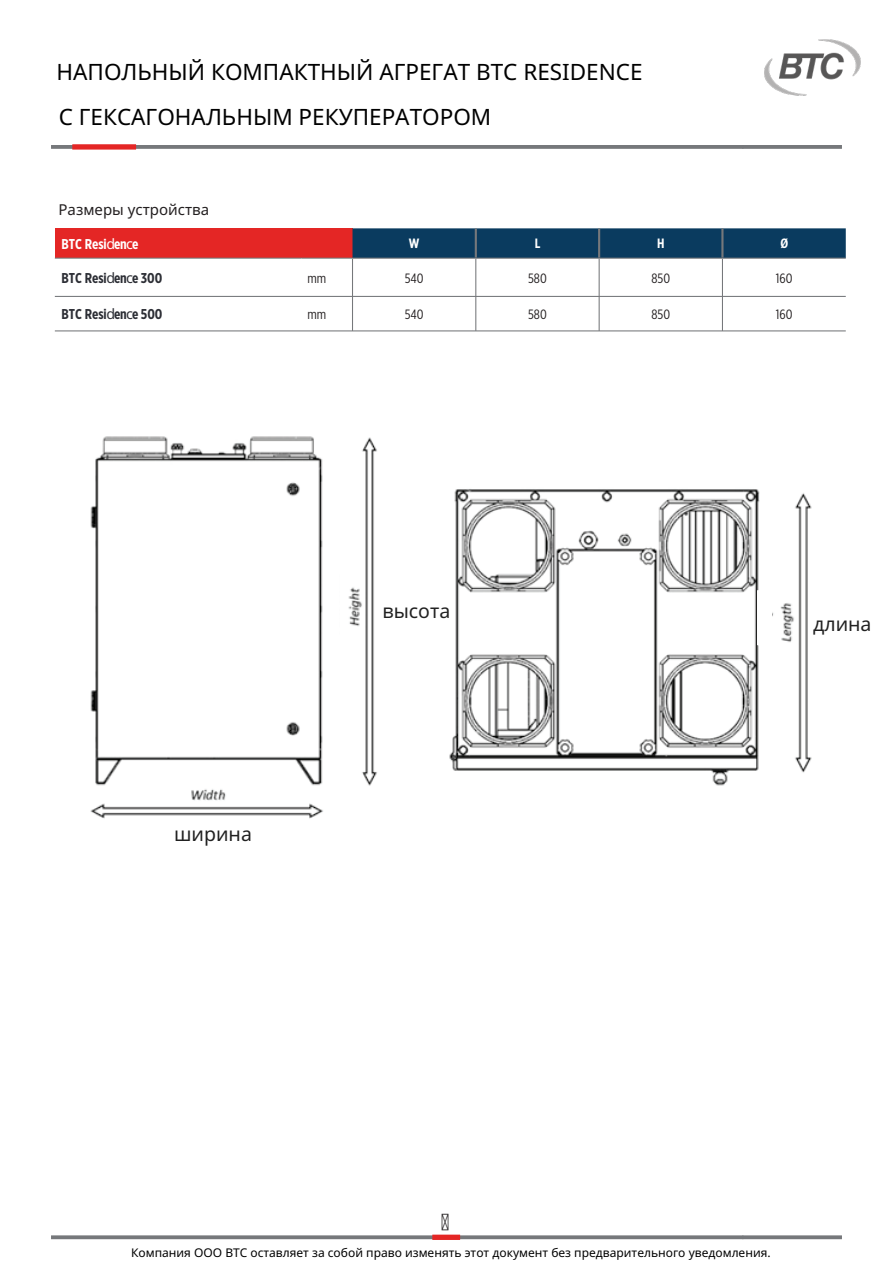
<style>
.page{position:relative;width:893px;height:1263px;background:#fff}
.page>*{position:absolute;margin:0;border:0;box-sizing:border-box;transform-origin:0 0}
.t1{font:22.5px/44.5px "Noto Sans";color:#000}
.t2{font:19.5px "Noto Sans";color:#212121}
.t3{font:500 16.5px "Gotham";color:#231f20;scale:.82 1}
.t4{font:15px "Noto Sans";color:#231f20}
.t5{font:700 14.25px "Gotham X Narrow";color:#2c2e35}
.t6{font:700 14.25px "Gotham X Narrow";color:#fff}
.t7{font:13.5px "Gotham X Narrow";color:#231f20}
.t8{font:700 13.5px "Gotham X Narrow";color:#fff}
.t9{font:12px "Noto Sans";color:#000}
.s1{font-family:"Noto Sans";font-weight:400}
</style>
<div class="page">
<img style="left:90px;top:436px;width:722px;height:383px">
<div style="left:55px;top:228px;width:297px;height:30px;background:#e42625"></div>
<svg style="left:352px;top:228px;width:494px;height:30px;background:#0e3e61"></svg>
<hr style="left:475px;top:228px;width:2px;height:30px;background:#76787b">
<hr style="left:598px;top:228px;width:2px;height:30px;background:#76787b">
<hr style="left:721px;top:228px;width:2px;height:30px;background:#76787b">
<hr style="left:352px;top:259px;width:1px;height:72px;background:#76787b">
<hr style="left:475px;top:259px;width:1px;height:72px;background:#76787b">
<hr style="left:599px;top:259px;width:1px;height:72px;background:#76787b">
<hr style="left:722px;top:259px;width:1px;height:72px;background:#76787b">
<hr style="left:55px;top:296px;width:791px;height:1px;background:#76787b">
<hr style="left:55px;top:330px;width:791px;height:1px;background:#76787b">
<hr style="left:55px;top:258px;width:246px;height:1px;background:#76787b">
<hr style="left:301px;top:258px;width:51px;height:1px;background:#76787b">
<hr style="left:352px;top:258px;width:124px;height:1px;background:#76787b">
<hr style="left:476px;top:258px;width:123px;height:1px;background:#76787b">
<hr style="left:599px;top:258px;width:123px;height:1px;background:#76787b">
<hr style="left:722px;top:258px;width:124px;height:1px;background:#76787b">
<svg style="left:743px;top:145px;width:99px;height:4px"></svg>
<svg style="left:51px;top:145px;width:692px;height:4px;background:#7b7d80"></svg>
<div style="left:72px;top:144px;width:64px;height:6px;background:#e42625"></div>
<svg style="left:743px;top:1235px;width:99px;height:4px"></svg>
<svg style="left:51px;top:1235px;width:692px;height:4px;background:#838487"></svg>
<div style="left:432px;top:1234px;width:28px;height:6px;background:#e42625"></div>
<svg style="left:323px;top:565px;width:17px;height:90px"></svg>
<svg style="left:170px;top:761px;width:70px;height:21px"></svg>
<svg style="left:756px;top:590px;width:17px;height:56px"></svg>
<img style="left:764px;top:39px;width:97px;height:57px">
<h1 class="t1" style="left:57px;top:49px;width:588px">НАПОЛЬНЫЙ КОМПАКТНЫЙ АГРЕГАТ BTC RESIDENCE<br>С ГЕКСАГОНАЛЬНЫМ РЕКУПЕРАТОРОМ</h1>
<p class="t4" style="left:59px;top:199px;width:152px">Размеры устройства</p>
<p class="t6" style="left:62px;top:235px;width:78px">BTC Resi<span class="s1">d</span>en<span class="s1">c</span>e</p>
<p class="t5" style="left:62px;top:270px;width:102px">BTC Resi<span class="s1">d</span>en<span class="s1">c</span>e 300</p>
<p class="t5" style="left:62px;top:306px;width:103px">BTC Resi<span class="s1">d</span>en<span class="s1">c</span>e 500</p>
<p class="t8" style="left:409px;top:235px;width:12px">W</p>
<p class="t8" style="left:535px;top:235px;width:7px">L</p>
<p class="t8" style="left:657px;top:235px;width:9px">H</p>
<p class="t8" style="left:780px;top:235px;width:9px">Ø</p>
<p class="t7" style="left:307px;top:270px;width:20px">mm</p>
<p class="t7" style="left:405px;top:270px;width:20px">540</p>
<p class="t7" style="left:528px;top:270px;width:20px">580</p>
<p class="t7" style="left:651px;top:270px;width:20px">850</p>
<p class="t7" style="left:776px;top:270px;width:18px">160</p>
<p class="t7" style="left:307px;top:306px;width:20px">mm</p>
<p class="t7" style="left:405px;top:306px;width:20px">540</p>
<p class="t7" style="left:528px;top:306px;width:20px">580</p>
<p class="t7" style="left:651px;top:306px;width:20px">850</p>
<p class="t7" style="left:776px;top:306px;width:18px">160</p>
<h2 class="t2" style="left:174px;top:821px;width:79px">ширина</h2>
<h2 class="t2" style="left:382px;top:597px;width:69px">высота</h2>
<h2 class="t2" style="left:813px;top:611px;width:60px">длина</h2>
<h3 class="t3" style="left:442px;top:1211px;width:10px">5</h3>
<p class="t9" style="left:131px;top:1244px;width:641px">Компания ООО BTC оставляет за собой право изменять этот документ без предварительного уведомления.</p>
</div>
